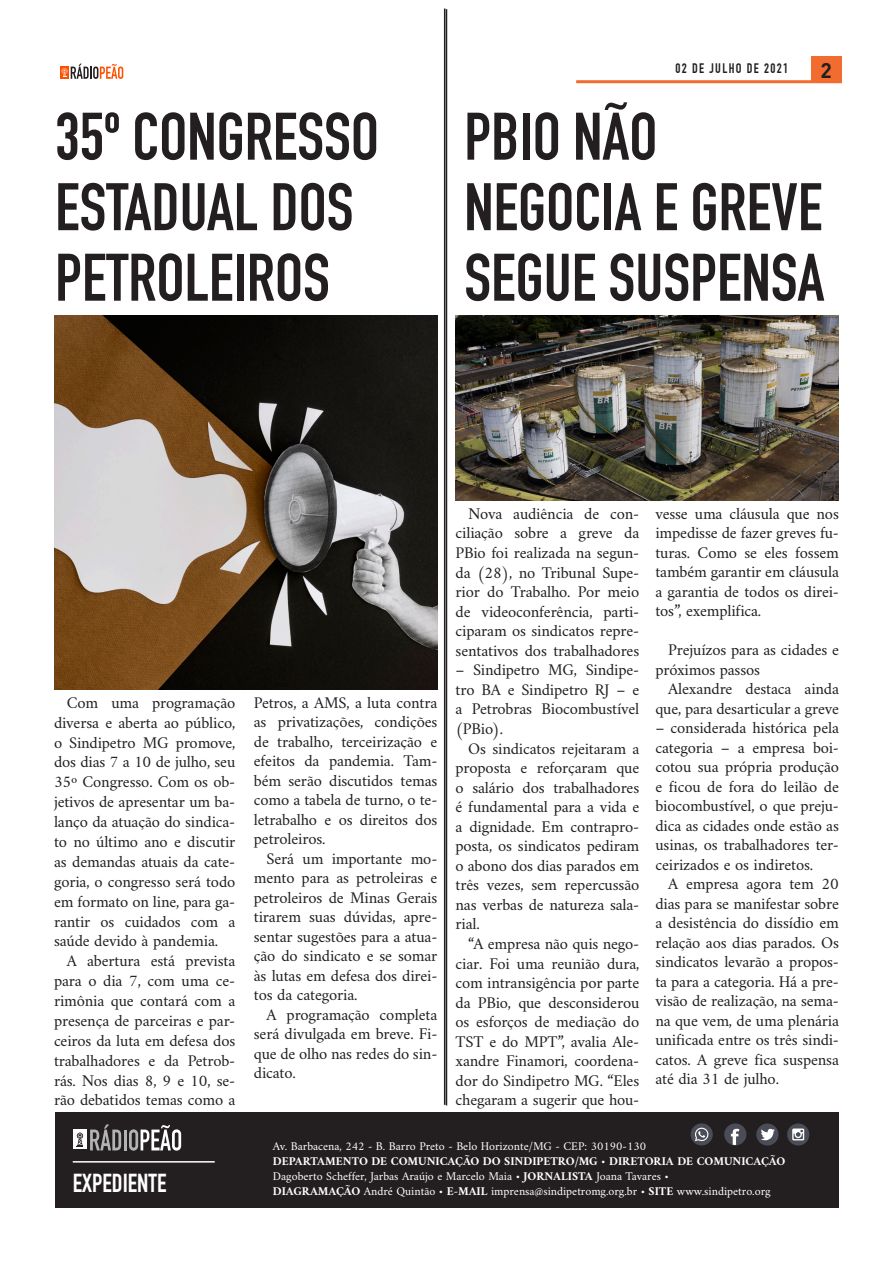
<style>
.page{position:relative;width:893px;height:1263px;background:#fff}
.page>*{position:absolute;margin:0;border:0;box-sizing:border-box;transform-origin:0 0}
.Titulo_30{font:700 66px/70.5px "DIN Condensed";color:#231f20}
.Titulo_30-2{font:700 25.5px "DIN Condensed";color:#fff}
.t1{font:700 21px "DIN";color:#231f20}
.texto_principal{font:16.5px/19.5px "Amiri";letter-spacing:-.01em;color:#231f20;text-align:justify}
.t2{font:700 13.5px "DIN Condensed";letter-spacing:.1em;color:#231f20}
.texto_principal-2{font:12px "Amiri";color:#fff}
.texto_principal-3{font:700 12px "Amiri";color:#fff}
.s1{font-weight:400}
.s2{font-weight:700}
</style>
<div class="page">
<div style="left:576px;top:80px;width:266px;height:3px;border:2px solid #f26c2f"></div>
<hr style="left:446px;top:9px;width:1px;height:1096px;background:#231f20">
<div style="left:811px;top:56px;width:30px;height:27px;background:#f26c2f"></div>
<svg style="left:60px;top:66px;width:2px;height:13px"></svg>
<svg style="left:62px;top:64px;width:61px;height:15px"></svg>
<img style="left:54px;top:315px;width:383px;height:374px">
<img style="left:456px;top:315px;width:383px;height:185px">
<hr style="left:444px;top:9px;width:1px;height:1096px;background:#231f20">
<div style="left:56px;top:1113px;width:783px;height:95px;background:#231f20"></div>
<hr style="left:73px;top:1161px;width:142px;height:1px;background:#fff">
<div style="left:691px;top:1123px;width:22px;height:22px;background:#4a4d57;border-radius:50%"></div>
<svg style="left:695px;top:1128px;width:14px;height:13px"></svg>
<svg style="left:724px;top:1123px;width:22px;height:22px"></svg>
<div style="left:756px;top:1123px;width:22px;height:22px;background:#4a4d57;border-radius:50%"></div>
<svg style="left:761px;top:1128px;width:14px;height:12px"></svg>
<svg style="left:787px;top:1123px;width:22px;height:22px"></svg>
<svg style="left:792px;top:1128px;width:12px;height:12px"></svg>
<svg style="left:90px;top:1124px;width:31px;height:26px"></svg>
<hr style="left:124px;top:1129px;width:3px;height:21px;background:#b3b3b3">
<svg style="left:129px;top:1125px;width:52px;height:25px"></svg>
<div style="left:73px;top:1129px;width:13px;height:20px;background:#fff"></div>
<svg style="left:77px;top:1133px;width:6px;height:14px"></svg>
<p class="t2" style="left:675px;top:61px;width:114px">02 DE JULHO DE 2021</p>
<p class="t1" style="left:820px;top:56px;width:13px">2</p>
<p class="Titulo_30" style="left:55px;top:102px;width:325px">35º CONGRESSO<br>ESTADUAL DOS<br>PETROLEIROS</p>
<p class="Titulo_30" style="left:464px;top:102px;width:362px">PBIO NÃO<br>NEGOCIA E GREVE<br>SEGUE SUSPENSA</p>
<p class="texto_principal" style="left:54px;top:692px;width:183px;line-height:20px;text-indent:13px">Com uma programação diversa e aberta ao público, o Sindipetro MG promove, dos dias 7 a 10 de julho, seu 35º Congresso. Com os ob&shy;jetivos de apresentar um ba&shy;lanço da atuação do sindica&shy;to no último ano e discutir as demandas atuais da cate&shy;goria, o congresso será todo em formato on line, para ga&shy;rantir os cuidados com a saúde devido à pandemia.</p>
<p class="texto_principal" style="left:54px;top:950px;width:183px;line-height:20px;text-indent:13px">A abertura está prevista para o dia 7, com uma ce&shy;rimônia que contará com a presença de parceiras e par&shy;ceiros da luta em defesa dos trabalhadores e da Petrob&shy;rás. Nos dias 8, 9 e 10, se&shy;rão debatidos temas como a</p>
<p class="Titulo_30-2" style="left:73px;top:1168px;width:95px">EXPEDIENTE</p>
<p class="texto_principal" style="left:254px;top:692px;width:185px">Petros, a AMS, a luta contra as privatizações, condições de trabalho, terceirização e efeitos da pandemia. Tam&shy;bém serão discutidos temas como a tabela de turno, o te&shy;letrabalho e os direitos dos petroleiros.</p>
<p class="texto_principal" style="left:254px;top:848px;width:185px;text-indent:13px">Será um importante mo&shy;mento para as petroleiras e petroleiros de Minas Gerais tirarem suas dúvidas, apre&shy;sentar sugestões para a atua&shy;ção do sindicato e se somar às lutas em defesa dos direi&shy;tos da categoria.</p>
<p class="texto_principal" style="left:254px;top:1004px;width:185px;text-indent:13px">A programação completa será divulgada em breve. Fi&shy;que de olho nas redes do sin&shy;dicato.</p>
<p class="texto_principal" style="left:456px;top:503px;width:185px;text-indent:13px">Nova audiência de con&shy;ciliação sobre a greve da PBio foi realizada na segun&shy;da (28), no Tribunal Supe&shy;rior do Trabalho. Por meio de videoconferência, parti&shy;ciparam os sindicatos repre&shy;sentativos dos trabalhadores</p>
<p class="texto_principal" style="left:456px;top:660px;width:185px">– Sindipetro MG, Sindipe&shy;tro BA e Sindipetro RJ – e a Petrobras Biocombustível (PBio).</p>
<p class="texto_principal" style="left:456px;top:738px;width:185px;text-indent:13px">Os sindicatos rejeitaram a proposta e reforçaram que o salário dos trabalhadores é fundamental para a vida e a dignidade. Em contrapro&shy;posta, os sindicatos pediram o abono dos dias parados em três vezes, sem repercussão nas verbas de natureza sala&shy;rial.</p>
<p class="texto_principal" style="left:456px;top:933px;width:185px;text-indent:13px">“A empresa não quis nego&shy;ciar. Foi uma reunião dura, com intransigência por parte da PBio, que desconsiderou os esforços de mediação do TST e do MPT”, avalia Ale&shy;xandre Finamori, coordena&shy;dor do Sindipetro MG. “Eles chegaram a sugerir que hou-</p>
<p class="texto_principal" style="left:655px;top:503px;width:185px">vesse uma cláusula que nos impedisse de fazer greves fu&shy;turas. Como se eles fossem também garantir em cláusula a garantia de todos os direi&shy;tos”, exemplifica.</p>
<p class="texto_principal" style="left:655px;top:640px;width:185px;text-indent:13px">Prejuízos para as cidades e próximos passos</p>
<p class="texto_principal" style="left:655px;top:679px;width:185px;text-align:right">Alexandre destaca ainda que, para desarticular a greve</p>
<p class="texto_principal" style="left:655px;top:718px;width:185px">– considerada histórica pela categoria – a empresa boi&shy;cotou sua própria produção e ficou de fora do leilão de biocombustível, o que preju&shy;dica as cidades onde estão as usinas, os trabalhadores ter&shy;ceirizados e os indiretos.</p>
<p class="texto_principal" style="left:655px;top:874px;width:185px;text-indent:13px">A empresa agora tem 20 dias para se manifestar sobre a desistência do dissídio em relação aos dias parados. Os sindicatos levarão a propos&shy;ta para a categoria. Há a pre&shy;visão de realização, na sema&shy;na que vem, de uma plenária unificada entre os três sindi&shy;catos. A greve fica suspensa até dia 31 de julho.</p>
<p class="texto_principal-2" style="left:273px;top:1139px;width:375px">Av. Barbacena, 242 - B. Barro Preto - Belo Horizonte/MG - CEP: 30190-130</p>
<p class="texto_principal-3" style="left:273px;top:1153px;width:514px">DEPARTAMENTO DE COMUNICAÇÃO DO SINDIPETRO/MG <span class="s1">•</span> DIRETORIA DE COMUNICAÇÃO</p>
<p class="texto_principal-2" style="left:273px;top:1168px;width:398px">Dagoberto Scheffer, Jarbas Araújo e Marcelo Maia • <span class="s2">JORNALISTA</span> Joana Tavares •</p>
<p class="texto_principal-2" style="left:273px;top:1183px;width:499px"><span class="s2">DIAGRAMAÇÃO</span> André Quintão • <span class="s2">E-MAIL</span> imprensa@sindipetromg.org.br • <span class="s2">SITE</span> www.sindipetro.org</p>
</div>
